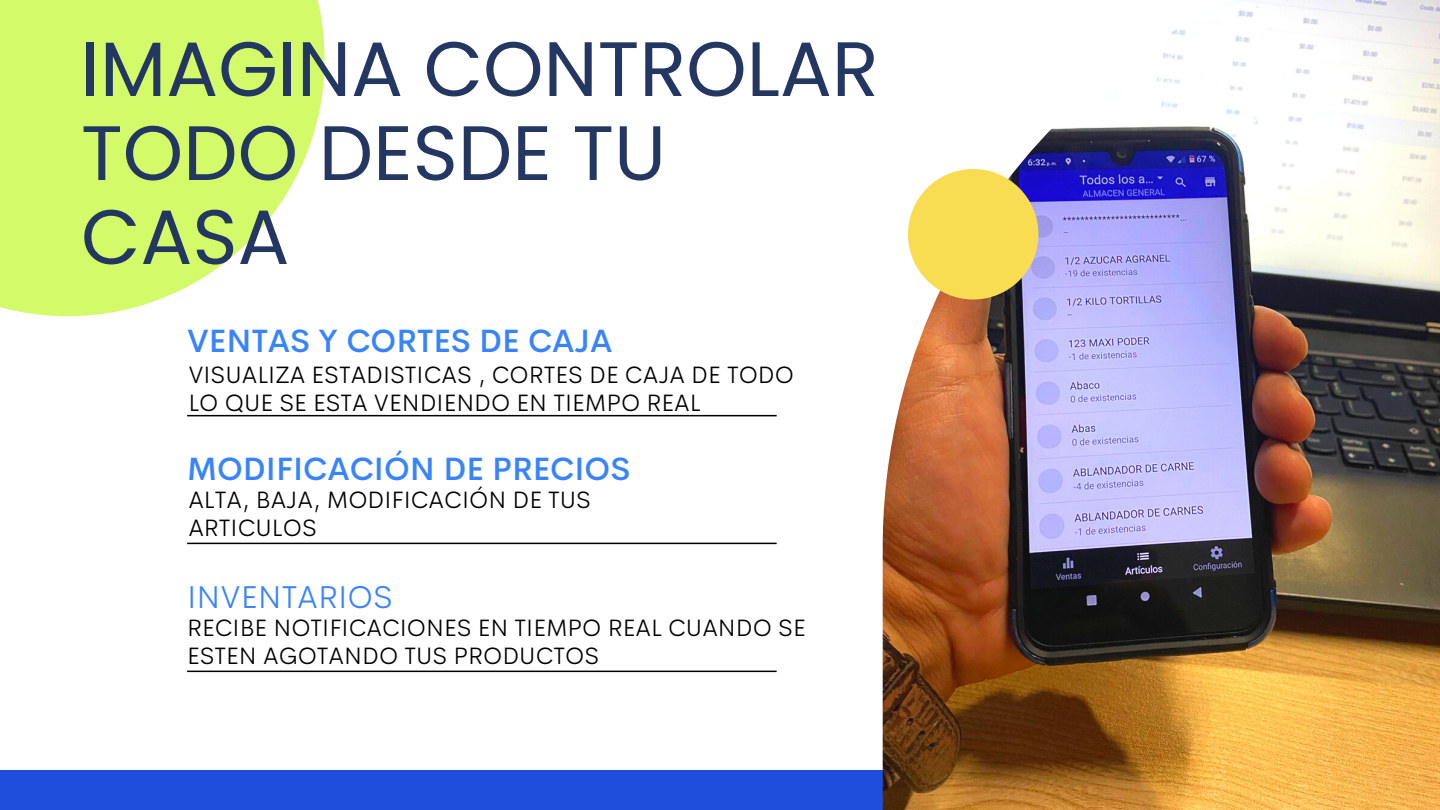
<style>
.page{position:relative;width:1440px;height:810px;background:#fff}
.page>*{position:absolute;margin:0;border:0;box-sizing:border-box;transform-origin:0 0}
.t1{font:77px/84px "Poppins";color:#243762}
.t2{font:500 32px "Cerebri Sans";color:#3884fd}
.t3{font:300 32px "Cerebri Sans";color:#3884fd}
.t4{font:300 24px/28.5px "Cerebri Sans";color:#000}
</style>
<div class="page">
<svg style="left:0;top:0;width:325px;height:316px;fill:#d3fa68"></svg>
<hr style="left:187px;top:415px;width:590px;height:1px;background:#000">
<hr style="left:187px;top:543px;width:590px;height:1px;background:#000">
<hr style="left:187px;top:671px;width:590px;height:1px;background:#000">
<div style="left:0;top:770px;width:1440px;height:40px;background:#1f4edd"></div>
<img style="left:883px;top:0;width:557px;height:810px">
<div style="left:908px;top:169px;width:130px;height:131px;background:#f8dc52;border-radius:50%"></div>
<h1 class="t1" style="left:81px;top:27px;width:799px">IMAGINA CONTROLAR<br>TODO DESDE TU<br>CASA</h1>
<h2 class="t2" style="left:187px;top:320px;width:427px">VENTAS Y CORTES DE CAJA</h2>
<p class="t4" style="left:188px;top:360px;width:607px">VISUALIZA ESTADISTICAS , CORTES DE CAJA DE TODO<br>LO QUE SE ESTA VENDIENDO EN TIEMPO REAL</p>
<h2 class="t2" style="left:187px;top:448px;width:445px">MODIFICACIÓN DE PRECIOS</h2>
<p class="t4" style="left:188px;top:485px;width:404px">ALTA, BAJA, MODIFICACIÓN DE TUS<br>ARTICULOS</p>
<h2 class="t3" style="left:187px;top:576px;width:207px">INVENTARIOS</h2>
<p class="t4" style="left:187px;top:613px;width:620px">RECIBE NOTIFICACIONES EN TIEMPO REAL CUANDO SE<br>ESTEN AGOTANDO TUS PRODUCTOS</p>
</div>
